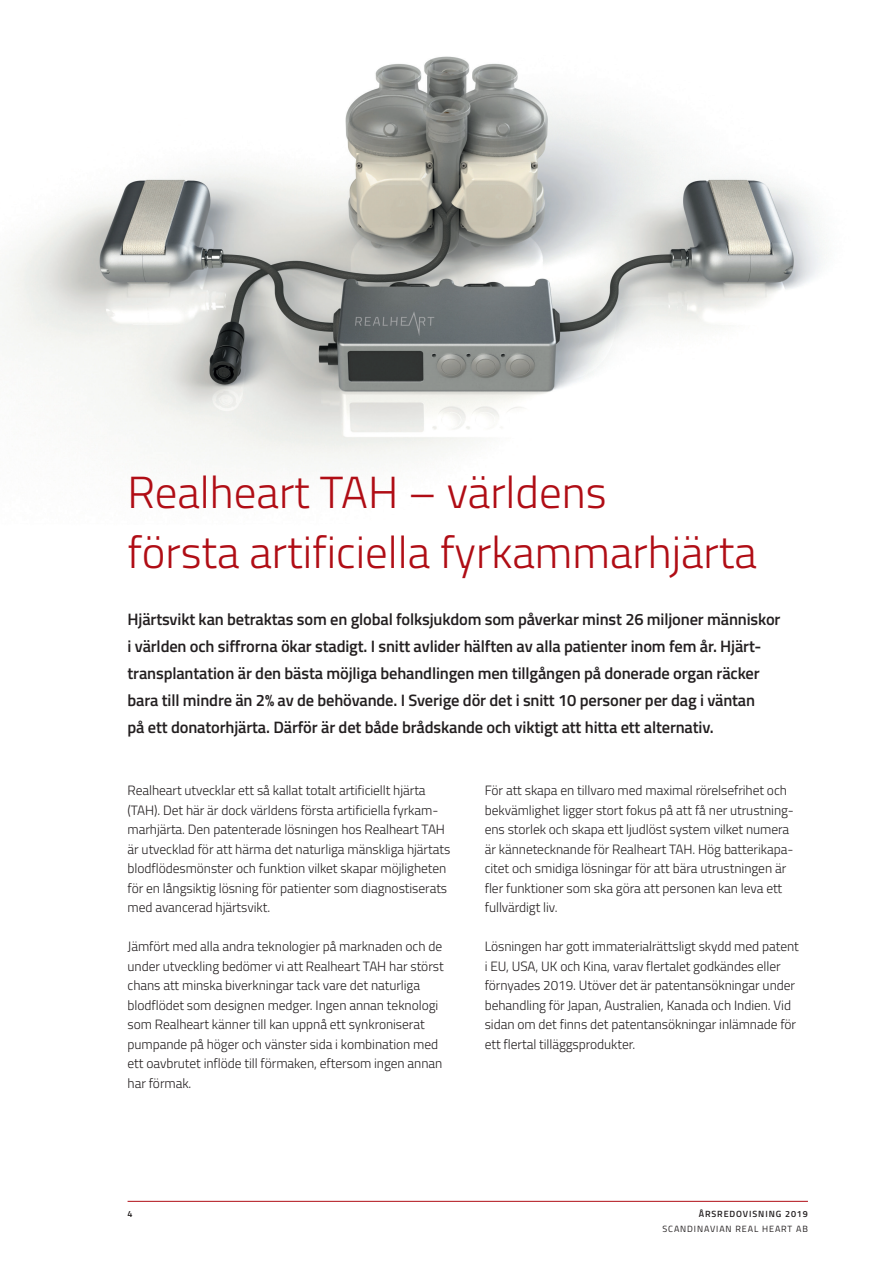
<style>
.page{position:relative;width:893px;height:1263px;background:#fff}
.page>*{position:absolute;margin:0;border:0;box-sizing:border-box;transform-origin:0 0}
.t1{font:300 45px "Titillium Web";color:#b00d15}
.t2{font:600 16.5px/27px "Titillium Web";letter-spacing:-.01em;color:#231f20}
.t3{font:300 13.5px/19.5px "Titillium Web";letter-spacing:-.005em;color:#231f20}
.t4{font:9px "Titillium Web";letter-spacing:.1em;color:#231f20}
.t5{font:600 9px "Titillium Web";letter-spacing:.1em;color:#231f20}
</style>
<div class="page">
<img style="left:0;top:56px;width:825px;height:1146px">
<hr style="left:128px;top:1201px;width:680px;height:1px;background:#b00d15">
<p class="t1" style="left:128px;top:460px;width:481px">Realheart TAH – världens</p>
<p class="t1" style="left:128px;top:520px;width:631px">första artificiella fyrkammarhjärta</p>
<p class="t2" style="left:128px;top:604px;width:654px">Hjärtsvikt kan betraktas som en global folksjukdom som påverkar minst 26 miljoner människor i världen och siffrorna ökar stadigt. I snitt avlider hälften av alla patienter inom fem år. Hjärt&shy;transplantation är den bästa möjliga behandlingen men tillgången på donerade organ räcker bara till mindre än 2% av de behövande. I Sverige dör det i snitt 10 personer per dag i väntan<br>på ett donatorhjärta. Därför är det både brådskande och viktigt att hitta ett alternativ.</p>
<p class="t3" style="left:128px;top:780px;width:324px">Realheart utvecklar ett så kallat totalt artificiellt hjärta (TAH). Det här är dock världens första artificiella fyrkam&shy;marhjärta. Den patenterade lösningen hos Realheart TAH är utvecklad för att härma det naturliga mänskliga hjärtats blodflödesmönster och funktion vilket skapar möjligheten för en långsiktig lösning för patienter som diagnostiserats med avancerad hjärtsvikt.</p>
<p class="t3" style="left:128px;top:936px;width:318px">Jämfört med alla andra teknologier på marknaden och de under utveckling bedömer vi att Realheart TAH har störst chans att minska biverkningar tack vare det naturliga blodflödet som designen medger. Ingen annan teknologi som Realheart känner till kan uppnå ett synkroniserat pumpande på höger och vänster sida i kombination med ett oavbrutet inflöde till förmaken, eftersom ingen annan har förmak.</p>
<p class="t3" style="left:485px;top:780px;width:311px">För att skapa en tillvaro med maximal rörelsefrihet och bekvämlighet ligger stort fokus på att få ner utrustning&shy;ens storlek och skapa ett ljudlöst system vilket numera är kännetecknande för Realheart TAH. Hög batterikapa&shy;citet och smidiga lösningar för att bära utrustningen är fler funktioner som ska göra att personen kan leva ett fullvärdigt liv.</p>
<p class="t3" style="left:485px;top:936px;width:316px">Lösningen har gott immaterialrättsligt skydd med patent i EU, USA, UK och Kina, varav flertalet godkändes eller förnyades 2019. Utöver det är patentansökningar under behandling för Japan, Australien, Kanada och Indien. Vid sidan om det finns det patentansökningar inlämnade för ett flertal tilläggsprodukter.</p>
<p class="t5" style="left:128px;top:1207px;width:7px">4</p>
<p class="t5" style="left:699px;top:1207px;width:111px">ÅRSREDOVISNING 2019</p>
<p class="t4" style="left:662px;top:1222px;width:147px">SCANDINAVIAN REAL HEART AB</p>
</div>
